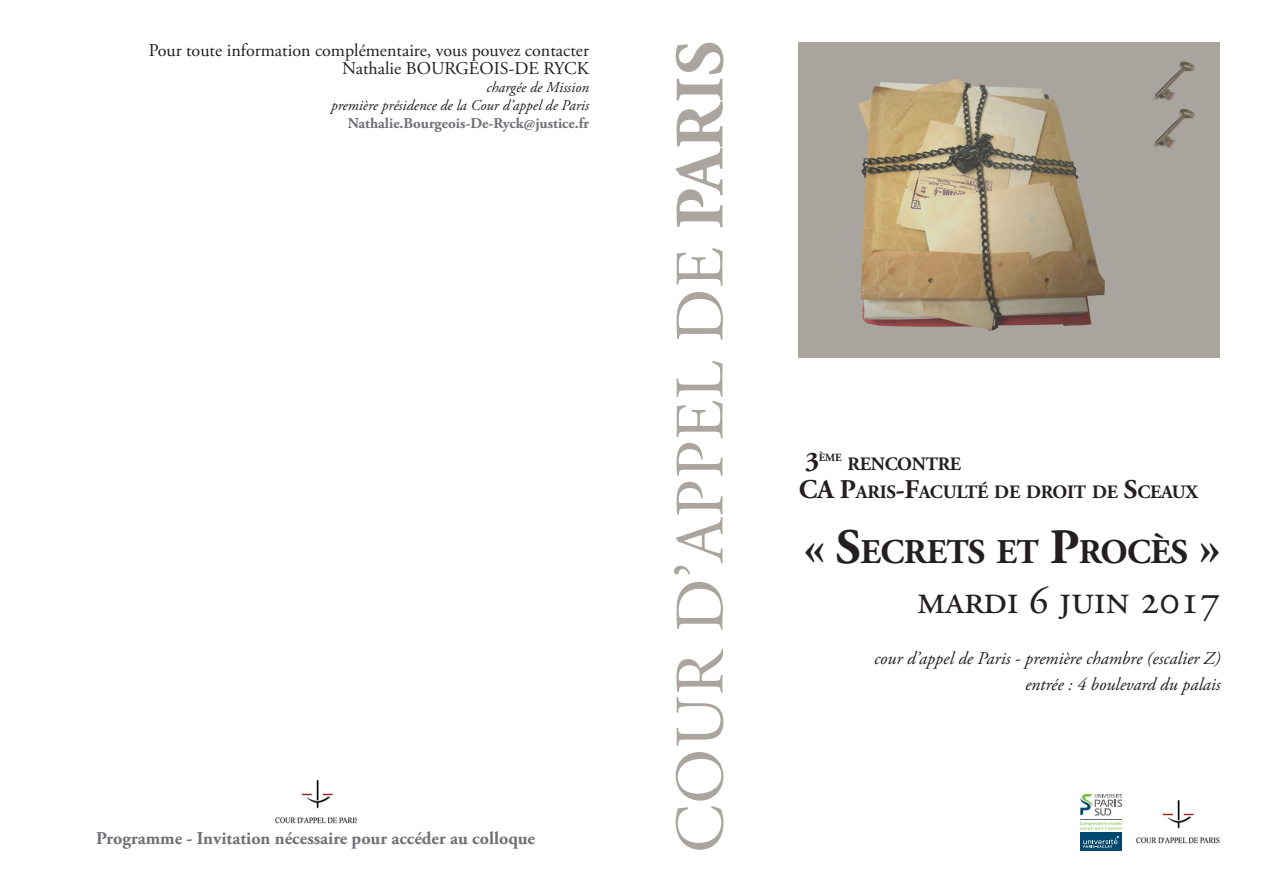
<style>
.page{position:relative;width:1263px;height:893px;background:#fff}
.page>*{position:absolute;margin:0;border:0;box-sizing:border-box;transform-origin:0 0}
.t1{font:42px "Adobe Garamond Pro";letter-spacing:-.01em;color:#231f20}
.t2{font:700 34.65px "Adobe Garamond Pro";letter-spacing:-.015em;color:#231f20}
.t3{font:700 27px "Adobe Garamond Pro";color:#231f20}
.t4{font:700 18.9px/28.5px "Adobe Garamond Pro";letter-spacing:-.015em;color:#231f20}
.t5{font:18px/18px "Adobe Garamond Pro";color:#231f20;text-align:right}
.t6{font:italic 18px/25.5px "Adobe Garamond Pro";color:#231f20;text-align:right}
.t7{font:700 18px "Adobe Garamond Pro";color:#6d7175}
.t8{font:italic 15px/18px "Adobe Garamond Pro";color:#231f20;text-align:right}
.t9{font:700 15px "Adobe Garamond Pro";color:#6d7175}
.t10{font:700 10.95px "Adobe Garamond Pro";color:#231f20}
.s1{font-size:27px}
.s2{font-size:49.5px}
</style>
<div class="page">
<img style="left:275px;top:780px;width:81px;height:43px">
<svg style="left:674px;top:43px;width:49px;height:807px"></svg>
<img style="left:1136px;top:801px;width:84px;height:42px">
<img style="left:1080px;top:821px;width:36px;height:12px">
<img style="left:798px;top:43px;width:422px;height:314px">
<svg style="left:1080px;top:822px;width:43px;height:8px"></svg>
<svg style="left:1080px;top:793px;width:42px;height:23px"></svg>
<hr style="left:1080px;top:819px;width:42px;height:1px;background:#69696c">
<div style="left:1080px;top:833px;width:42px;height:18px;background:#00486d"></div>
<svg style="left:1083px;top:836px;width:36px;height:12px"></svg>
<p class="t5" style="left:149px;top:42px;width:442px">Pour toute information complémentaire, vous pouvez contacter<br>Nathalie BOURGEOIS-DE RYCK</p>
<p class="t8" style="left:331px;top:78px;width:259px">chargée de Mission<br>première présidence de la Cour d’appel de Paris</p>
<p class="t9" style="left:348px;top:114px;width:243px">Nathalie.Bourgeois-De-Ryck@justice.fr</p>
<p class="t7" style="left:96px;top:828px;width:440px">Programme - Invitation nécessaire pour accéder au colloque</p>
<h3 class="t3" style="left:805px;top:446px;width:16px">3</h3>
<p class="t10" style="left:819px;top:451px;width:24px">ÈME</p>
<p class="t4" style="left:799px;top:450px;width:401px;text-indent:49px">RENCONTRE<br><span class="s1">CA P</span>ARIS<span class="s1">-F</span>ACULTÉ DE DROIT DE <span class="s1">S</span>CEAUX</p>
<h2 class="t2" style="left:804px;top:532px;width:418px"><span class="s2">« S</span>ECRETS ET <span class="s2">P</span>ROCÈS <span class="s2">»</span></h2>
<h1 class="t1" style="left:917px;top:575px;width:305px">mardi 6 juin 2017</h1>
<p class="t6" style="left:874px;top:646px;width:348px">cour d’appel de Paris - première chambre (escalier Z) entrée : 4 boulevard du palais</p>
</div>
